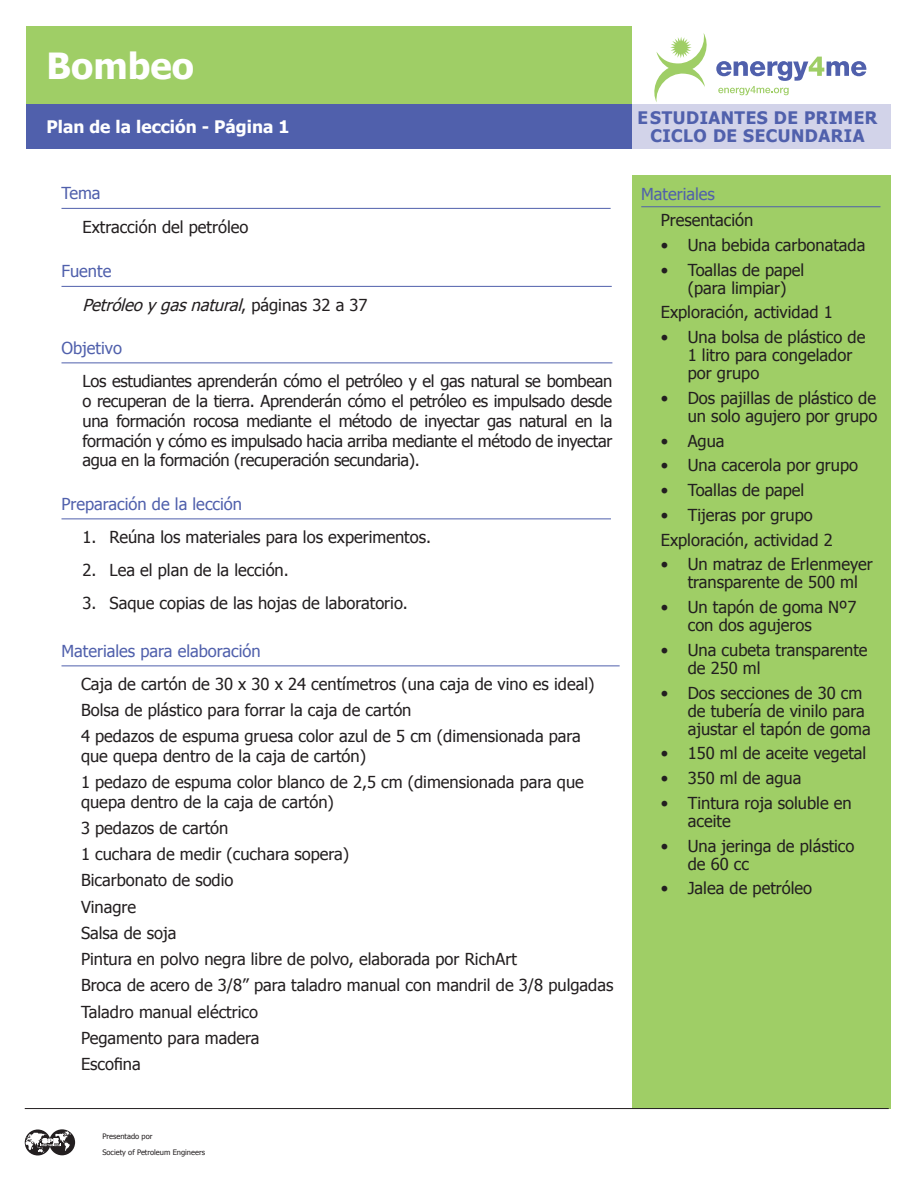
<style>
.page{position:relative;width:918px;height:1188px;background:#fff}
.page>*{position:absolute;margin:0;border:0;box-sizing:border-box;transform-origin:0 0}
.t1{font:700 36px "Tahoma";color:#fff}
.t2{font:700 17.25px/18px "Tahoma";letter-spacing:.03em;color:#5060ac;text-align:center}
.t3{font:700 17.25px "Tahoma";color:#fff}
.t4{font:16.5px/26.2px "Tahoma";color:#231f20}
.t5{font:16.5px "Tahoma";color:#5060ac}
.t6{font:italic 16.5px/33.3px "Tahoma";color:#231f20}
.t7{font:7.5px/15.8px "Tahoma";color:#231f20}
.s1{font-style:normal;color:#5060ac}
.s2{font-style:normal}
</style>
<div class="page">
<div style="left:632px;top:175px;width:259px;height:934px;background:#9fce66"></div>
<div style="left:632px;top:104px;width:259px;height:45px;background:#d2d3e9"></div>
<hr style="left:25px;top:1108px;width:864px;height:1px;background:#231f20">
<div style="left:26px;top:26px;width:606px;height:77px;background:#9fce66"></div>
<div style="left:26px;top:104px;width:606px;height:45px;background:#5060ac"></div>
<svg style="left:25px;top:1129px;width:26px;height:26px"></svg>
<div style="left:49px;top:1129px;width:26px;height:26px;background:#231f20;border-radius:50%"></div>
<svg style="left:26px;top:1131px;width:45px;height:22px"></svg>
<hr style="left:641px;top:206px;width:240px;height:1px;background:#5060ac">
<hr style="left:62px;top:208px;width:549px;height:1px;background:#5060ac">
<hr style="left:62px;top:286px;width:550px;height:1px;background:#5060ac">
<hr style="left:62px;top:363px;width:550px;height:1px;background:#5060ac">
<hr style="left:62px;top:519px;width:549px;height:1px;background:#5060ac">
<svg style="left:654px;top:33px;width:213px;height:69px"></svg>
<hr style="left:62px;top:666px;width:558px;height:1px;background:#5060ac">
<h1 class="t1" style="left:46px;top:49px;width:149px">Bombeo</h1>
<p class="t3" style="left:46px;top:119px;width:244px">Plan de la lección - Página 1</p>
<p class="t2" style="left:637px;top:110px;width:241px">ESTUDIANTES DE PRIMER<br>CICLO DE SECUNDARIA</p>
<p class="t5" style="left:62px;top:186px;width:41px">Tema</p>
<p class="t4" style="left:82px;top:214px;width:167px">Extracción del petróleo</p>
<p class="t6" style="left:82px;top:256px;width:287px;text-indent:-21px"><span class="s1">Fuente<br></span>Petróleo y gasnatural<span class="s2">, p á g i n a s 3 2 a 3 7</span></p>
<p class="t5" style="left:62px;top:340px;width:62px">Objetivo</p>
<p class="t4" style="left:82px;top:372px;width:531px;line-height:19.8px;text-align:justify">Los estudiantes aprenderán cómo el petróleo y el gas natural se bombean o recuperan de la tierra. Aprenderán cómo el petróleo es impulsado desde una formación rocosa mediante el método de inyectar gas natural en la formación y cómo es impulsado hacia arriba mediante el método de inyectar agua en la formación (recuperación secundaria).</p>
<p class="t5" style="left:62px;top:496px;width:182px">Preparación de la lección</p>
<p class="t4" style="left:82px;top:525px;width:350px">1. Reúna los materiales para los experimentos.</p>
<p class="t4" style="left:82px;top:558px;width:208px">2. Lea el plan de la lección.</p>
<p class="t4" style="left:82px;top:591px;width:327px">3. Saque copias de las hojas de laboratorio.</p>
<p class="t5" style="left:62px;top:643px;width:201px">Materiales para elaboración</p>
<p class="t4" style="left:81px;top:672px;width:515px">Caja de cartón de 30 x 30 x 24 centímetros (una caja de vino es ideal)<br>Bolsa de plástico para forrar la caja de cartón<br>4 pedazos de espuma gruesa color azul de 5 cm (dimensionada para</p>
<p class="t4" style="left:81px;top:744px;width:504px">que quepa dentro de la caja de cartón)<br>1 pedazo de espuma color blanco de 2,5 cm (dimensionada para que</p>
<p class="t4" style="left:81px;top:789px;width:534px">quepa dentro de la caja de cartón)<br>3 pedazos de cartón<br>1 cuchara de medir (cuchara sopera)<br>Bicarbonato de sodio<br>Vinagre<br>Salsa de soja<br>Pintura en polvo negra libre de polvo, elaborada por RichArt<br>Broca de acero de 3/8” para taladro manual con mandril de 3/8 pulgadas<br>Taladro manual eléctrico<br>Pegamento para madera<br>Escofina</p>
<p class="t7" style="left:102px;top:1129px;width:104px">Presentado por<br>Society of Petroleum Engineers</p>
<p class="t5" style="left:641px;top:186px;width:75px">Materiales</p>
<p class="t4" style="left:661px;top:208px;width:94px">Presentación</p>
<p class="t4" style="left:661px;top:231px;width:206px">• Una bebida carbonatada</p>
<p class="t4" style="left:661px;top:260px;width:145px;line-height:18px;text-align:center">• Toallas de papel (para limpiar)</p>
<p class="t4" style="left:661px;top:300px;width:173px">Exploración, actividad 1</p>
<p class="t4" style="left:688px;top:327px;width:179px;line-height:18px;text-indent:-27px">• Una bolsa de plástico de<br>1 litro para congelador por grupo</p>
<p class="t4" style="left:661px;top:388px;width:218px;line-height:18px;text-align:right">• Dos pajillas de plástico de un solo agujero por grupo</p>
<p class="t4" style="left:661px;top:427px;width:65px">• Agua</p>
<p class="t4" style="left:661px;top:451px;width:199px">• Una cacerola por grupo</p>
<p class="t4" style="left:661px;top:476px;width:145px">• Toallas de papel</p>
<p class="t4" style="left:661px;top:502px;width:173px;line-height:24.8px">• Tijeras por grupo<br>Exploración, actividad 2</p>
<p class="t4" style="left:688px;top:555px;width:187px;line-height:18px;text-indent:-27px">• Un matraz de Erlenmeyer transparente de 500 ml</p>
<p class="t4" style="left:688px;top:597px;width:170px;line-height:18px;text-indent:-27px">• Un tapón de goma Nº7 con dos agujeros</p>
<p class="t4" style="left:688px;top:640px;width:181px;line-height:18px;text-indent:-27px">• Una cubeta transparente de 250 ml</p>
<p class="t4" style="left:688px;top:683px;width:184px;line-height:18px;text-indent:-27px">• Dos secciones de 30 cm de tubería de vinilo para ajustar el tapón de goma</p>
<p class="t4" style="left:661px;top:739px;width:207px">• 150 ml de aceite vegetal</p>
<p class="t4" style="left:661px;top:764px;width:142px">• 350 ml de agua</p>
<p class="t4" style="left:688px;top:793px;width:166px;line-height:18px;text-indent:-27px">• Tintura roja soluble en aceite</p>
<p class="t4" style="left:688px;top:836px;width:168px;line-height:18px;text-indent:-27px">• Una jeringa de plástico de 60 cc</p>
<p class="t4" style="left:661px;top:874px;width:153px">• Jalea de petróleo</p>
</div>
